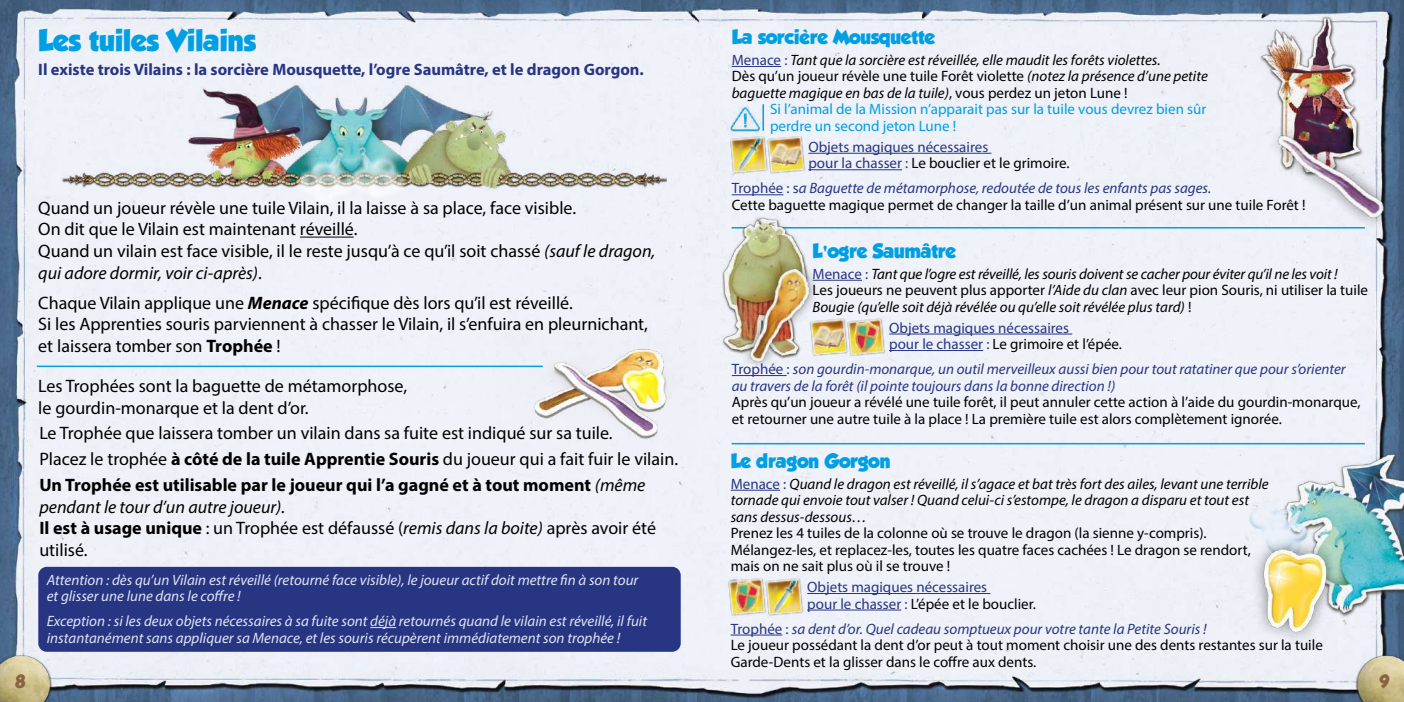
<style>
.page{position:relative;width:1404px;height:702px;background:#fff}
.page>*{position:absolute;margin:0;border:0;box-sizing:border-box;transform-origin:0 0}
.t1{font:27px "GROBOLD";color:#009fe3}
.t2{font:18px/21.6px "Myriad Pro";color:#000}
.t3{font:italic 18px/21.6px "Myriad Pro";color:#000}
.t4{font:18px "GROBOLD";color:#009fe3}
.t5{font:700 16.5px "Myriad Pro";color:#283583}
.t6{font:16.5px "GROBOLD";color:#896443}
.t7{font:15px/16.5px "Myriad Pro";color:#000}
.t8{font:italic 15px/16.5px "Myriad Pro";color:#000}
.t9{font:italic 15px/16.5px "Myriad Pro";color:#dde6f3}
.t10{font:15px/16.5px "Myriad Pro";color:#283583}
.t11{font:italic 15px/16.5px "Myriad Pro";color:#283583}
.t12{font:15px/16.5px "Myriad Pro";color:#009fe3}
.s1{font-style:italic}
.s2{font-weight:700;font-style:italic}
.s3{font-weight:700}
.s4{font-weight:700;font-style:normal}
.s5{font-style:normal}
.s6{font-style:normal;color:#283583}
.s7{color:#000}
.s8{color:#283583}
.s9{font-style:italic;color:#283583}
.s10{font-family:"Rockwell";font-weight:800}
</style>
<div class="page">
<img style="left:0;top:0;width:1403px;height:702px">
<img style="left:1345px;top:643px;width:58px;height:59px">
<img style="left:0;top:643px;width:61px;height:59px">
<div style="left:38px;top:567px;width:642px;height:84px;background:#283583;border-radius:9px"></div>
<img style="left:727px;top:100px;width:37px;height:37px">
<hr style="left:300px;top:237px;width:54px;height:1px;background:#000">
<svg style="left:370px;top:627px;width:26px;height:1px"></svg>
<hr style="left:731px;top:66px;width:50px;height:1px;background:#283583">
<hr style="left:808px;top:153px;width:183px;height:1px;background:#283583">
<hr style="left:808px;top:169px;width:94px;height:1px;background:#283583">
<hr style="left:731px;top:194px;width:52px;height:1px;background:#283583">
<img style="left:1246px;top:15px;width:157px;height:85px">
<img style="left:1237px;top:100px;width:166px;height:148px">
<img style="left:1245px;top:434px;width:158px;height:194px">
<hr style="left:812px;top:280px;width:49px;height:1px;background:#283583">
<hr style="left:889px;top:333px;width:183px;height:1px;background:#283583">
<hr style="left:889px;top:350px;width:94px;height:1px;background:#283583">
<hr style="left:731px;top:375px;width:55px;height:1px;background:#283583">
<hr style="left:730px;top:490px;width:50px;height:1px;background:#283583">
<hr style="left:807px;top:593px;width:183px;height:1px;background:#283583">
<hr style="left:807px;top:609px;width:94px;height:1px;background:#283583">
<hr style="left:730px;top:634px;width:52px;height:1px;background:#283583">
<img style="left:1232px;top:514px;width:125px;height:132px">
<img style="left:728px;top:134px;width:37px;height:41px">
<img style="left:765px;top:134px;width:42px;height:41px">
<hr style="left:762px;top:105px;width:2px;height:25px;background:#009fe3">
<img style="left:849px;top:316px;width:37px;height:42px">
<img style="left:768px;top:576px;width:37px;height:41px">
<img style="left:726px;top:576px;width:42px;height:41px">
<hr style="left:731px;top:443px;width:633px;height:1px;background:#009fe3">
<hr style="left:731px;top:227px;width:633px;height:1px;background:#009fe3">
<img style="left:46px;top:66px;width:628px;height:145px">
<img style="left:492px;top:321px;width:205px;height:140px">
<hr style="left:37px;top:365px;width:506px;height:2px;background:#009fe3">
<img style="left:699px;top:212px;width:150px;height:149px">
<img style="left:734px;top:246px;width:97px;height:130px">
<h1 class="t1" style="left:38px;top:25px;width:219px">Les tuiles Vilains</h1>
<p class="t5" style="left:38px;top:58px;width:607px">Il existe trois Vilains : la sorcière Mousquette, l’ogre Saumâtre, et le dragon Gorgon.</p>
<p class="t2" style="left:38px;top:196px;width:618px">Quand un joueur révèle une tuile Vilain, il la laisse à sa place, face visible.<br>On dit que le Vilain est maintenant réveillé.<br>Quand un vilain est face visible, il le reste jusqu’à ce qu’il soit chassé <span class="s1">(sauf le dragon, qui adore dormir, voir ci-après)</span>.</p>
<p class="t2" style="left:38px;top:291px;width:611px">Chaque Vilain applique une <span class="s2">Menace</span> spécifique dès lors qu’il est réveillé.<br>Si les Apprenties souris parviennent à chasser le Vilain, il s’enfuira en pleurnichant, et laissera tomber son <span class="s3">Trophée</span> !</p>
<p class="t2" style="left:38px;top:375px;width:370px">Les Trophées sont la baguette de métamorphose, le gourdin-monarque et la dent d’or.</p>
<p class="t2" style="left:39px;top:420px;width:640px;line-height:25.8px">Le Trophée que laissera tomber un vilain dans sa fuite est indiqué sur sa tuile.<br>Placez le trophée <span class="s3">à côté de la tuile Apprentie Souris</span> du joueur qui a fait fuir le vilain.<br><span class="s3">Un Trophée est utilisable par le joueur qui l’a gagné et à tout moment</span> <span class="s1">(même</span></p>
<p class="t3" style="left:39px;top:495px;width:618px">pendant le tour d’un autre joueur).<br><span class="s4">Il est à usage unique</span> <span class="s5">: un Trophée est défaussé (</span>remis dans la boite) <span class="s5">après avoir été utilisé.</span></p>
<p class="t9" style="left:47px;top:571px;width:593px">Attention : dès qu’un Vilain est réveillé (retourné face visible), le joueur actif doit mettre fin à son tour et glisser une lune dans le coffre !</p>
<p class="t9" style="left:47px;top:612px;width:601px">Exception : si les deux objets nécessaires à sa fuite sont déjà retournés quand le vilain est réveillé, il fuit instantanément sans appliquer sa Menace, et les souris récupèrent immédiatement son trophée !</p>
<p class="t4" style="left:731px;top:26px;width:205px">La sorcière Mousquette</p>
<p class="t8" style="left:731px;top:51px;width:477px"><span class="s6">Menace :</span> Tant que la sorcière est réveillée, elle maudit les forêts violettes.<br><span class="s5">Dès qu’un joueur révèle une tuile Forêt violette</span> (notez la présence d’une petite baguette magique en bas de la tuile)<span class="s5">, vous perdez un jeton Lune !</span></p>
<p class="t12" style="left:770px;top:101px;width:437px">Si l’animal de la Mission n’apparait pas sur la tuile vous devrez bien sûr perdre un second jeton Lune !</p>
<p class="t10" style="left:808px;top:138px;width:263px">Objets magiques nécessaires<br>pour la chasser : <span class="s7">Le bouclier et le grimoire.</span></p>
<p class="t7" style="left:731px;top:180px;width:575px"><span class="s8">Trophée : s</span><span class="s9">a Baguette de métamorphose, redoutée de tous les enfants pas sages.<br></span>Cette baguette magique permet de changer la taille d’un animal présent sur une tuile Forêt !</p>
<p class="t4" style="left:812px;top:240px;width:145px">L<span class="s10">'</span>ogre Saumâtre</p>
<p class="t8" style="left:812px;top:265px;width:557px"><span class="s6">Menace :</span> Tant que l’ogre est réveillé, les souris doivent se cacher pour éviter qu’il ne les voit !<br><span class="s5">Les joueurs ne peuvent plus apporter</span> l’Aide du clan <span class="s5">avec leur pion Souris, ni utiliser la tuile<br></span>Bougie (qu’elle soit déjà révélée ou qu’elle soit révélée plus tard) <span class="s5">!</span></p>
<p class="t10" style="left:889px;top:319px;width:234px">Objets magiques nécessaires<br>pour le chasser : <span class="s7">Le grimoire et l’épée.</span></p>
<p class="t11" style="left:731px;top:360px;width:615px"><span class="s5">Trophée :</span> son gourdin-monarque, un outil merveilleux aussi bien pour tout ratatiner que pour s’orienter au travers de la forêt (il pointe toujours dans la bonne direction !)</p>
<p class="t7" style="left:731px;top:393px;width:630px">Après qu’un joueur a révélé une tuile forêt, il peut annuler cette action à l’aide du gourdin-monarque, et retourner une autre tuile à la place ! La première tuile est alors complètement ignorée.</p>
<p class="t4" style="left:730px;top:450px;width:161px">Le dragon Gorgon</p>
<p class="t8" style="left:730px;top:475px;width:539px"><span class="s6">Menace :</span> Quand le dragon est réveillé, il s’agace et bat très fort des ailes, levant une terrible tornade qui envoie tout valser ! Quand celui-ci s’estompe, le dragon a disparu et tout est sans dessus-dessous…</p>
<p class="t7" style="left:730px;top:524px;width:521px">Prenez les 4 tuiles de la colonne où se trouve le dragon (la sienne y-compris).<br>Mélangez-les, et replacez-les, toutes les quatre faces cachées ! Le dragon se rendort, mais on ne sait plus où il se trouve !</p>
<p class="t10" style="left:807px;top:578px;width:230px">Objets magiques nécessaires<br>pour le chasser : <span class="s7">L’épée et le bouclier.</span></p>
<p class="t7" style="left:730px;top:620px;width:593px"><span class="s8">Trophée :</span> <span class="s9">sa dent d’or. Quel cadeau somptueux pour votre tante la Petite Souris !<br></span>Le joueur possédant la dent d’or peut à tout moment choisir une des dents restantes sur la tuile<br>Garde-Dents et la glisser dans le coffre aux dents.</p>
<p class="t6" style="left:15px;top:671px;width:11px">8</p>
<p class="t6" style="left:1379px;top:671px;width:11px">9</p>
</div>
